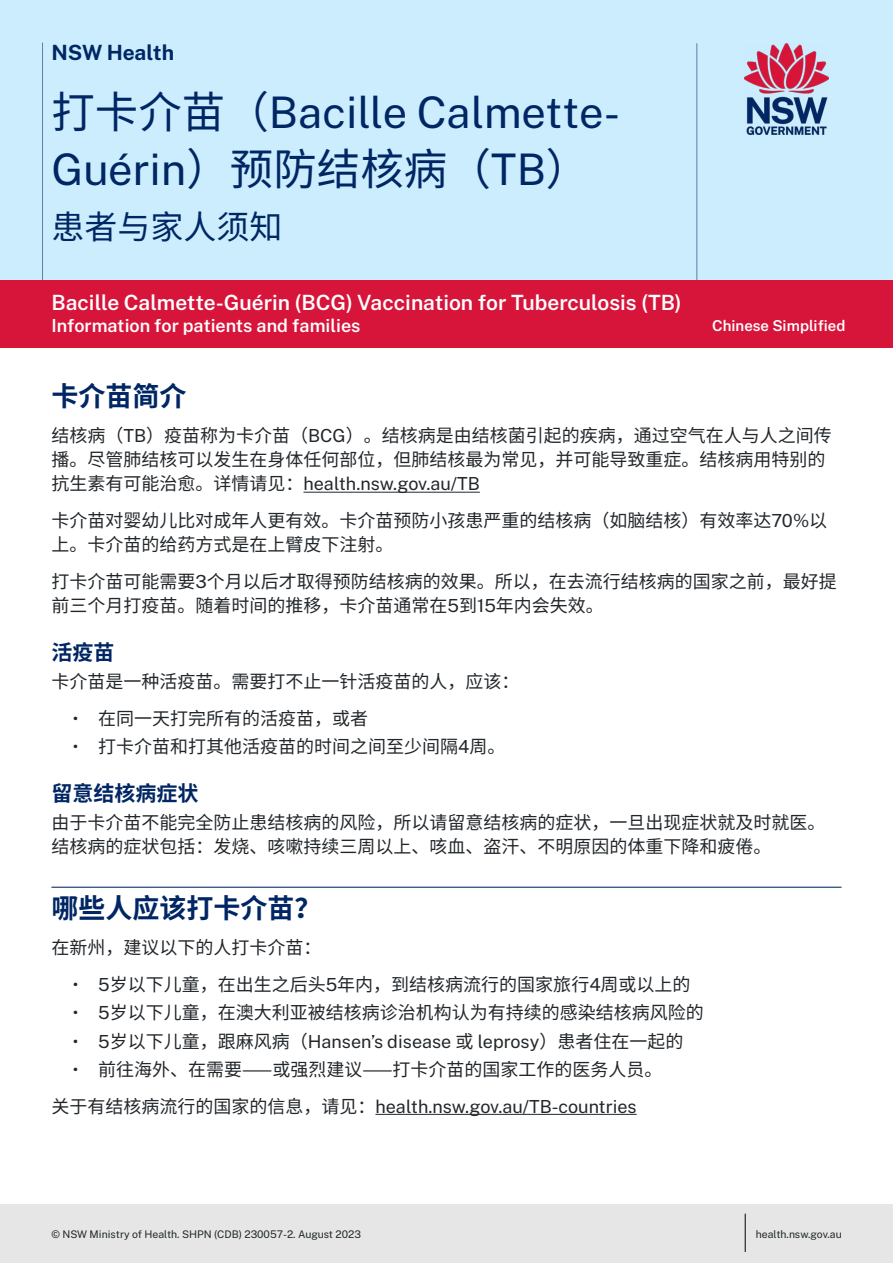
<style>
.page{position:relative;width:893px;height:1263px;background:#fff}
.page>*{position:absolute;margin:0;border:0;box-sizing:border-box;transform-origin:0 0}
.t1{font:43.5px/57px "Public Sans";color:#002664}
.Sub_Title{font:33px "Noto Sans CJ Ksc";color:#002664}
.Head{font:700 27px "Noto Sans CJ Ksc";color:#002664}
.Head_No_rule{font:700 27px "Noto Sans CJ Ksc";color:#002664}
.t2{font:600 21px "Public Sans";color:#fff}
.Subhead{font:700 21px "Noto Sans CJ Ksc";color:#002664}
.t3{font:700 21px "Public Sans";letter-spacing:-.005em;color:#002664}
.Body{font:18px/24px "Noto Sans CJ Ksc";color:#22272b}
.Body-2{font:18px "Public Sans";color:#22272b}
.t4{font:600 18px "Public Sans";color:#fff}
.t5{font:600 15px "Public Sans";color:#fff}
.t6{font:10.5px "Public Sans";color:#22272b}
.s1{font-family:"Noto Sans CJ Ksc"}
.s2{font-family:"Public Sans"}
</style>
<div class="page">
<div style="left:0;top:1204px;width:893px;height:59px;background:#e5e6e5"></div>
<hr style="left:745px;top:1214px;width:1px;height:38px;background:#000">
<div style="left:0;top:0;width:893px;height:280px;background:#cbedfd"></div>
<img style="left:745px;top:43px;width:84px;height:91px">
<hr style="left:303px;top:492px;width:177px;height:1px;background:#22272b">
<hr style="left:51px;top:887px;width:790px;height:1px;background:#002664">
<hr style="left:375px;top:1114px;width:262px;height:1px;background:#22272b">
<hr style="left:42px;top:43px;width:1px;height:244px;background:#002664">
<hr style="left:696px;top:43px;width:1px;height:244px;background:#002664">
<div style="left:0;top:280px;width:893px;height:68px;background:#d7153a"></div>
<p class="t3" style="left:51px;top:38px;width:124px">NSW Health</p>
<p class="t1" style="left:51px;top:81px;width:570px"><span class="s1">打卡介苗（</span>Bacille Calmette-<br>Guérin<span class="s1">）预防结核病（</span>TB<span class="s1">）</span></p>
<p class="Sub_Title" style="left:51px;top:208px;width:233px">患者与家人须知</p>
<p class="t2" style="left:51px;top:288px;width:632px">Bacille Calmette-Guérin (BCG) Vaccination for Tuberculosis (TB)</p>
<p class="t4" style="left:51px;top:312px;width:311px">Information for patients and families</p>
<p class="t5" style="left:712px;top:315px;width:135px">Chinese Simplified</p>
<p class="Head_No_rule" style="left:51px;top:380px;width:137px">卡介苗简介</p>
<p class="Body" style="left:51px;top:424px;width:782px">结核病（<span class="s2">TB</span>）疫苗称为卡介苗（<span class="s2">BCG</span>）。结核病是由结核菌引起的疾病，通过空气在人与人之间传播。尽管肺结核可以发生在身体任何部位，但肺结核最为常见，并可能导致重症。结核病用特别的抗生素有可能治愈。详情请见：<span class="s2">health.nsw.gov.au/TB</span></p>
<p class="Body" style="left:51px;top:509px;width:777px">卡介苗对婴幼儿比对成年人更有效。卡介苗预防小孩患严重的结核病（如脑结核）有效率达<span class="s2">70%</span>以上。卡介苗的给药方式是在上臂皮下注射。</p>
<p class="Body" style="left:51px;top:570px;width:787px">打卡介苗可能需要<span class="s2">3</span>个月以后才取得预防结核病的效果。所以，在去流行结核病的国家之前，最好提前三个月打疫苗。随着时间的推移，卡介苗通常在<span class="s2">5</span>到<span class="s2">15</span>年内会失效。</p>
<p class="Subhead" style="left:51px;top:640px;width:64px">活疫苗</p>
<p class="Body" style="left:51px;top:670px;width:469px">卡介苗是一种活疫苗。需要打不止一针活疫苗的人，应该：</p>
<p class="Body" style="left:73px;top:707px;width:297px"><span class="s2">•</span> 在同一天打完所有的活疫苗，或者</p>
<p class="Body" style="left:73px;top:735px;width:434px"><span class="s2">•</span> 打卡介苗和打其他活疫苗的时间之间至少间隔<span class="s2">4</span>周。</p>
<p class="Subhead" style="left:51px;top:782px;width:149px">留意结核病症状</p>
<p class="Body" style="left:51px;top:811px;width:775px">由于卡介苗不能完全防止患结核病的风险，所以请留意结核病的症状，一旦出现症状就及时就医。结核病的症状包括：发烧、咳嗽持续三周以上、咳血、盗汗、不明原因的体重下降和疲倦。</p>
<p class="Head" style="left:51px;top:892px;width:272px">哪些人应该打卡介苗？</p>
<p class="Body" style="left:51px;top:936px;width:272px">在新州，建议以下的人打卡介苗：</p>
<p class="Body" style="left:73px;top:973px;width:619px"><span class="s2">• 5</span>岁以下儿童，在出生之后头<span class="s2">5</span>年内，到结核病流行的国家旅行<span class="s2">4</span>周或以上的</p>
<p class="Body" style="left:73px;top:1001px;width:633px"><span class="s2">• 5</span>岁以下儿童，在澳大利亚被结核病诊治机构认为有持续的感染结核病风险的</p>
<p class="Body-2" style="left:73px;top:1028px;width:612px">• 5<span class="s1">岁以下儿童，跟麻风病（</span>Hansen’s disease <span class="s1">或</span> leprosy<span class="s1">）患者住在一起的</span></p>
<p class="Body" style="left:73px;top:1057px;width:591px"><span class="s2">•</span> 前往海外、在需要⸺或强烈建议⸺打卡介苗的国家工作的医务人员。</p>
<p class="Body-2" style="left:51px;top:1093px;width:587px"><span class="s1">关于有结核病流行的国家的信息，请见：</span>health.nsw.gov.au/TB-countries</p>
<p class="t6" style="left:51px;top:1226px;width:311px">© NSW Ministry of Health. SHPN (CDB) 230057-2. August 2023</p>
<p class="t6" style="left:756px;top:1226px;width:87px">health.nsw.gov.au</p>
</div>
